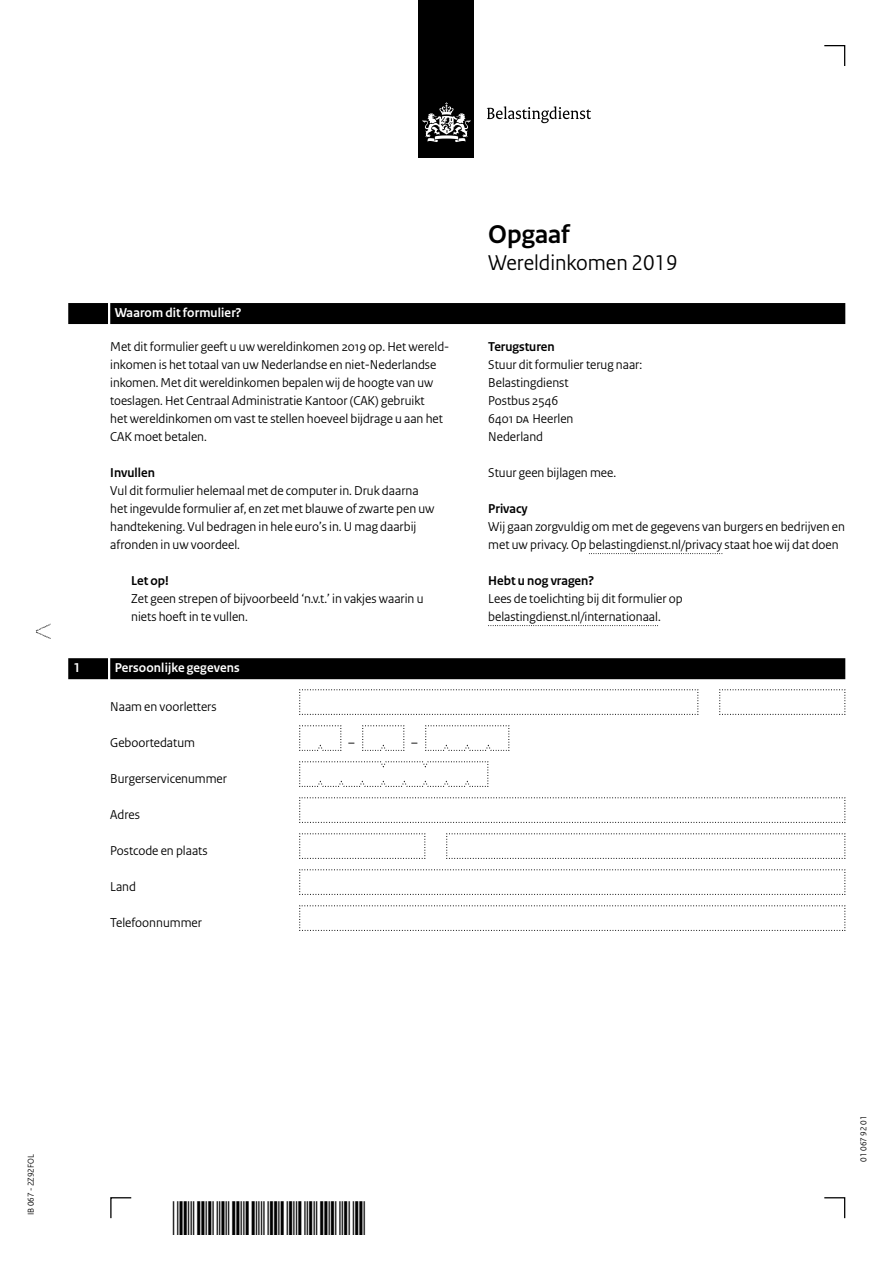
<style>
.page{position:relative;width:893px;height:1263px;background:#fff}
.page>*{position:absolute;margin:0;border:0;box-sizing:border-box;transform-origin:0 0}
.Documentnaam{font:700 27px "Rijksoverheid Sans Heading";color:#000}
.Belastingsoort{font:22.5px "Rijksoverheid Sans Heading";color:#000}
.Gebruiksaanwijzing{font:13.5px/18px "Rijksoverheid Sans Heading";color:#000}
.Vraag{font:13.5px "Rijksoverheid Sans Heading";color:#000}
.Tussenkop{font:700 13.5px "Rijksoverheid Sans Heading";color:#000}
.KOP_D_Nummer{font:700 13.5px "Rijksoverheid Sans Heading";letter-spacing:.01em;color:#fff}
.KOP_B_Nummer{font:700 13.5px "Rijksoverheid Sans Heading";letter-spacing:.01em;color:#fff}
.t1{font:9px "Rijksoverheid Sans Heading";color:#000}
</style>
<div class="page">
<svg style="left:824px;top:1197px;width:22px;height:22px"></svg>
<svg style="left:110px;top:1197px;width:22px;height:22px"></svg>
<svg style="left:824px;top:45px;width:22px;height:21px"></svg>
<svg style="left:36px;top:624px;width:15px;height:15px"></svg>
<div style="left:110px;top:303px;width:735px;height:21px;background:#000"></div>
<div style="left:68px;top:303px;width:40px;height:21px;background:#000"></div>
<svg style="left:589px;top:553px;width:133px;height:1px"></svg>
<svg style="left:488px;top:625px;width:170px;height:1px"></svg>
<div style="left:110px;top:658px;width:735px;height:21px;background:#000"></div>
<div style="left:68px;top:658px;width:40px;height:21px;background:#000"></div>
<svg style="left:299px;top:689px;width:400px;height:26px"></svg>
<svg style="left:719px;top:689px;width:127px;height:26px"></svg>
<svg style="left:299px;top:761px;width:190px;height:26px"></svg>
<svg style="left:299px;top:833px;width:127px;height:26px"></svg>
<svg style="left:446px;top:833px;width:400px;height:26px"></svg>
<svg style="left:299px;top:869px;width:547px;height:26px"></svg>
<svg style="left:299px;top:905px;width:547px;height:26px"></svg>
<svg style="left:299px;top:797px;width:547px;height:26px"></svg>
<svg style="left:299px;top:725px;width:43px;height:26px"></svg>
<svg style="left:362px;top:725px;width:43px;height:26px"></svg>
<svg style="left:425px;top:725px;width:85px;height:26px"></svg>
<div style="left:419px;top:0;width:55px;height:158px;background:#000"></div>
<svg style="left:423px;top:102px;width:47px;height:40px"></svg>
<svg style="left:487px;top:106px;width:104px;height:17px"></svg>
<h2 class="KOP_B_Nummer" style="left:115px;top:305px;width:128px">Waarom dit formulier?</h2>
<p class="Gebruiksaanwijzing" style="left:110px;top:338px;width:339px">Met dit formulier geeft u uw wereldinkomen 2019 op. Het wereld&shy;inkomen is het totaal van uw Nederlandse en niet-Nederlandse inkomen. Met dit wereldinkomen bepalen wij de hoogte van uw toeslagen. Het Centraal Administratie Kantoor (CAK) gebruikt<br>het wereldinkomen om vast te stellen hoeveel bijdrage u aan het CAK moet betalen.</p>
<h3 class="Tussenkop" style="left:110px;top:465px;width:46px">Invullen</h3>
<p class="Gebruiksaanwijzing" style="left:110px;top:482px;width:326px">Vul dit formulier helemaal met de computer in. Druk daarna het ingevulde formulier af, en zet met blauwe of zwarte pen uw handtekening. Vul bedragen in hele euro’s in. U mag daarbij afronden in uw voordeel.</p>
<h3 class="Tussenkop" style="left:131px;top:573px;width:39px">Let op!</h3>
<p class="Gebruiksaanwijzing" style="left:131px;top:590px;width:294px">Zet geen strepen of bijvoorbeeld ‘n.v.t.’ in vakjes waarin u niets hoeft in te vullen.</p>
<h2 class="KOP_D_Nummer" style="left:74px;top:660px;width:8px">1</h2>
<h2 class="KOP_D_Nummer" style="left:115px;top:660px;width:126px">Persoonlijke gegevens</h2>
<p class="Vraag" style="left:110px;top:699px;width:108px">Naam en voorletters</p>
<p class="Vraag" style="left:110px;top:735px;width:86px">Geboortedatum</p>
<p class="Vraag" style="left:110px;top:771px;width:118px">Burgerservicenummer</p>
<p class="Vraag" style="left:110px;top:807px;width:31px">Adres</p>
<p class="Vraag" style="left:110px;top:843px;width:99px">Postcode en plaats</p>
<p class="Vraag" style="left:110px;top:879px;width:27px">Land</p>
<p class="Vraag" style="left:110px;top:915px;width:93px">Telefoonnummer</p>
<p class="Gebruiksaanwijzing" style="left:348px;top:734px;width:8px">–</p>
<p class="Gebruiksaanwijzing" style="left:411px;top:734px;width:8px">–</p>
<h1 class="Documentnaam" style="left:488px;top:219px;width:83px">Opgaaf</h1>
<h1 class="Belastingsoort" style="left:488px;top:250px;width:191px">Wereldinkomen 2019</h1>
<h3 class="Tussenkop" style="left:488px;top:339px;width:68px">Terugsturen</h3>
<p class="Gebruiksaanwijzing" style="left:488px;top:356px;width:155px">Stuur dit formulier terug naar:</p>
<p class="Gebruiksaanwijzing" style="left:488px;top:374px;width:82px">Belastingdienst</p>
<p class="Gebruiksaanwijzing" style="left:488px;top:392px;width:72px">Postbus 2546</p>
<p class="Gebruiksaanwijzing" style="left:488px;top:410px;width:87px">6401 DA Heerlen</p>
<p class="Gebruiksaanwijzing" style="left:488px;top:428px;width:56px">Nederland</p>
<p class="Gebruiksaanwijzing" style="left:488px;top:464px;width:129px">Stuur geen bijlagen mee.</p>
<h3 class="Tussenkop" style="left:488px;top:501px;width:41px">Privacy</h3>
<p class="Gebruiksaanwijzing" style="left:488px;top:518px;width:358px">Wij gaan zorgvuldig om met de gegevens van burgers en bedrijven en met uw privacy. Op belastingdienst.nl/privacy staat hoe wij dat doen</p>
<h3 class="Tussenkop" style="left:488px;top:573px;width:107px">Hebt u nog vragen?</h3>
<p class="Gebruiksaanwijzing" style="left:488px;top:590px;width:196px">Lees de toelichting bij dit formulier op belastingdienst.nl/internationaal.</p>
<p class="t1" style="left:26px;top:1215px;width:62px;rotate:-90deg">IB 067 - 2Z92FOL</p>
<p class="t1" style="left:858px;top:1161px;width:47px;rotate:-90deg">01 067 92 01</p>
</div>
